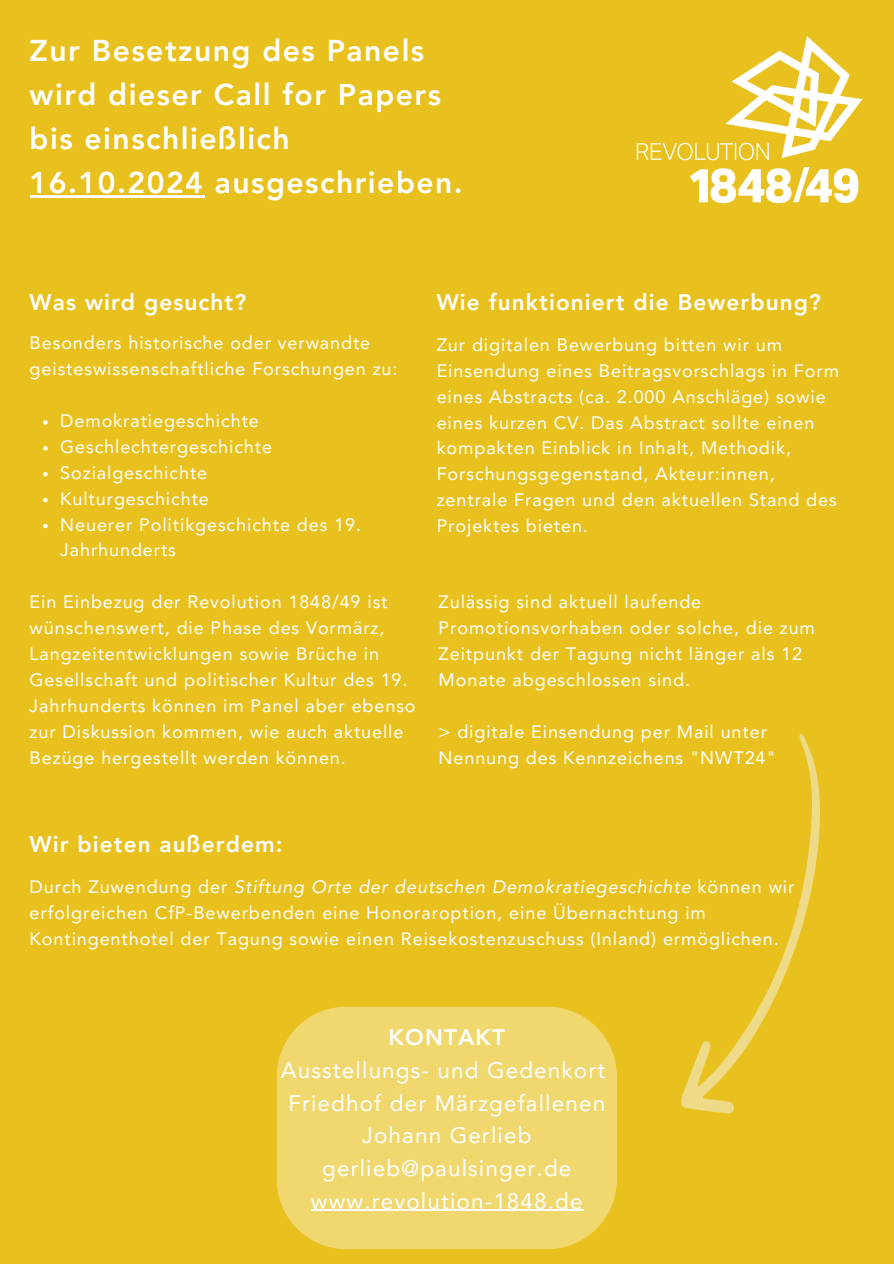
<style>
.page{position:relative;width:894px;height:1264px;background:#fff}
.page>*{position:absolute;margin:0;border:0;box-sizing:border-box;transform-origin:0 0}
.t1{font:800 30px/43.8px "Avenir LT Pro";letter-spacing:.05em;color:#fff}
.t2{font:22.5px/32.7px "Avenir LT Pro";letter-spacing:.05em;color:#fff;text-align:center}
.t3{font:800 22.5px "Avenir LT Pro";letter-spacing:.05em;color:#fff}
.t4{font:18px/25.8px "Avenir LT Pro";letter-spacing:.05em;color:#fff}
.s1{font-style:italic}
.s2{font-weight:800}
</style>
<div class="page">
<div style="left:0;top:0;width:893px;height:1263px;background:#e9c11e"></div>
<hr style="left:30px;top:195px;width:174px;height:2px;background:#fff">
<svg style="left:43px;top:420px;width:5px;height:5px"></svg>
<svg style="left:43px;top:446px;width:5px;height:4px"></svg>
<svg style="left:43px;top:472px;width:5px;height:4px"></svg>
<svg style="left:43px;top:498px;width:5px;height:4px"></svg>
<svg style="left:43px;top:524px;width:5px;height:4px"></svg>
<svg style="left:276px;top:1006px;width:340px;height:243px;background:#efd567"></svg>
<hr style="left:311px;top:1209px;width:272px;height:1px;background:#fff">
<img style="left:636px;top:36px;width:227px;height:167px">
<svg style="left:681px;top:734px;width:139px;height:380px"></svg>
<h1 class="t1" style="left:30px;top:31px;width:434px">Zur Besetzung des Panels wird dieser Call for Papers bis einschließlich<br>16.10.2024 ausgeschrieben.</h1>
<p class="t3" style="left:30px;top:293px;width:218px">Was wird gesucht?</p>
<p class="t4" style="left:30px;top:332px;width:369px">Besonders historische oder verwandte geisteswissenschaftliche Forschungen zu:</p>
<h2 class="t4" style="left:60px;top:409px;width:200px">Demokratiegeschichte</h2>
<h2 class="t4" style="left:60px;top:435px;width:213px">Geschlechtergeschichte</h2>
<p class="t4" style="left:60px;top:461px;width:148px">Sozialgeschichte</p>
<p class="t4" style="left:60px;top:487px;width:150px">Kulturgeschichte</p>
<p class="t4" style="left:60px;top:513px;width:302px">Neuerer Politikgeschichte des 19.<br>Jahrhunderts</p>
<p class="t4" style="left:30px;top:590px;width:387px">Ein Einbezug der Revolution 1848/49 ist wünschenswert, die Phase des Vormärz, Langzeitentwicklungen sowie Brüche in Gesellschaft und politischer Kultur des 19.<br>Jahrhunderts können im Panel aber ebenso zur Diskussion kommen, wie auch aktuelle Bezüge hergestellt werden können.</p>
<p class="t3" style="left:436px;top:293px;width:385px">Wie funktioniert die Bewerbung?</p>
<p class="t4" style="left:436px;top:333px;width:403px">Zur digitalen Bewerbung bitten wir um Einsendung eines Beitragsvorschlags in Form eines Abstracts (ca. 2.000 Anschläge) sowie eines kurzen CV. Das Abstract sollte einen kompakten Einblick in Inhalt, Methodik, Forschungsgegenstand, Akteur:innen, zentrale Fragen und den aktuellen Stand des Projektes bieten.</p>
<p class="t4" style="left:438px;top:590px;width:378px">Zulässig sind aktuell laufende Promotionsvorhaben oder solche, die zum Zeitpunkt der Tagung nicht länger als 12<br>Monate abgeschlossen sind.</p>
<p class="t4" style="left:438px;top:720px;width:339px">&gt; digitale Einsendung per Mail unter<br>Nennung des Kennzeichens "NWT24"</p>
<p class="t3" style="left:30px;top:835px;width:254px">Wir bieten außerdem:</p>
<p class="t4" style="left:30px;top:875px;width:766px">Durch Zuwendung der <span class="s1">Stiftung Orte der deutschen Demokratiegeschichte</span> können wir erfolgreichen CfP-Bewerbenden eine Honoraroption, eine Übernachtung im<br>Kontingenthotel der Tagung sowie einen Reisekostenzuschuss (Inland) ermöglichen.</p>
<h2 class="t2" style="left:281px;top:1023px;width:326px"><span class="s2">KONTAKT<br></span>Ausstellungs- und Gedenkort<br>Friedhof der Märzgefallenen<br>Johann Gerlieb gerlieb@paulsinger.de www.revolution-1848.de</h2>
</div>
